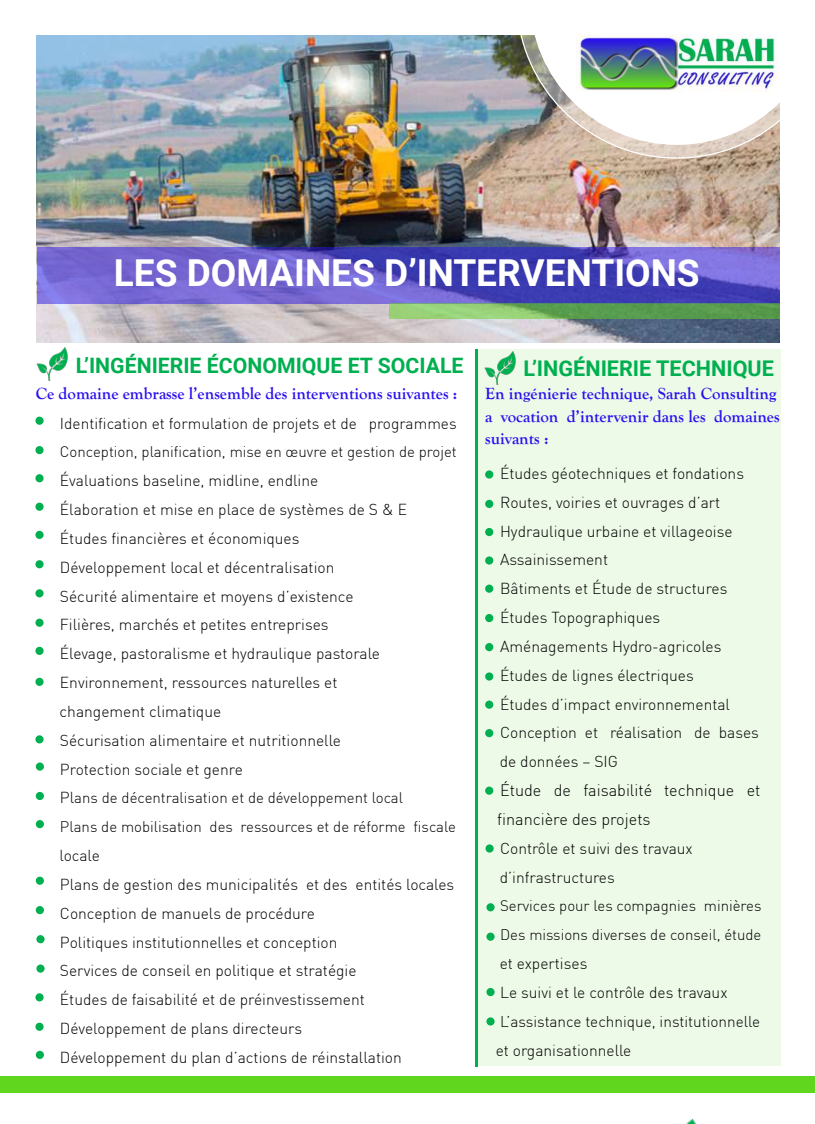
<style>
.page{position:relative;width:815px;height:1124px;background:#fff}
.page>*{position:absolute;margin:0;border:0;box-sizing:border-box;transform-origin:0 0}
.t1{font:700 37.12px "Roboto";color:#fff}
.t2{font:700 21.62px "Roboto";color:#00af50}
.t3{font:700 21.25px "Roboto";color:#00af50}
.t4{font:700 16.88px/22.8px "Goudy Old Style T";color:#2a10ef}
.t5{font:300 16.25px/28.8px "DIN";color:#000}
.t6{font:300 15.62px/28.8px "DIN";color:#000}
.t7{font:300 15.5px "DIN";color:#000}
.t8{font:300 15.38px "DIN";color:#000}
.t9{font:300 15px/28.9px "DIN";color:#000}
.s1{font-size:15.62px}
</style>
<div class="page">
<div style="left:477px;top:349px;width:303px;height:716px;background:#eefae8"></div>
<hr style="left:476px;top:349px;width:2px;height:717px;background:#00af50">
<img style="left:37px;top:35px;width:743px;height:307px">
<svg style="left:37px;top:247px;width:743px;height:56px;background:#5f56c5"></svg>
<div style="left:0;top:1075px;width:815px;height:16px;background:#61d61f"></div>
<svg style="left:516px;top:35px;width:264px;height:124px;background:#baac9c"></svg>
<svg style="left:530px;top:34px;width:250px;height:111px"></svg>
<img style="left:577px;top:34px;width:201px;height:59px">
<svg style="left:35px;top:416px;width:9px;height:9px"></svg>
<div style="left:35px;top:446px;width:9px;height:8px;background:#00af50;border-radius:50%"></div>
<div style="left:35px;top:474px;width:9px;height:8px;background:#00af50;border-radius:50%"></div>
<div style="left:35px;top:502px;width:9px;height:8px;background:#00af50;border-radius:50%"></div>
<svg style="left:35px;top:530px;width:9px;height:9px"></svg>
<div style="left:35px;top:560px;width:9px;height:8px;background:#00af50;border-radius:50%"></div>
<div style="left:35px;top:589px;width:9px;height:8px;background:#00af50;border-radius:50%"></div>
<div style="left:35px;top:618px;width:9px;height:8px;background:#00af50;border-radius:50%"></div>
<svg style="left:35px;top:646px;width:9px;height:9px"></svg>
<div style="left:35px;top:677px;width:9px;height:8px;background:#00af50;border-radius:50%"></div>
<div style="left:35px;top:735px;width:9px;height:8px;background:#00af50;border-radius:50%"></div>
<div style="left:36px;top:762px;width:8px;height:8px;background:#00af50;border-radius:50%"></div>
<div style="left:36px;top:791px;width:8px;height:9px;background:#00af50;border-radius:50%"></div>
<svg style="left:36px;top:819px;width:8px;height:9px"></svg>
<div style="left:485px;top:470px;width:8px;height:8px;background:#00af50;border-radius:50%"></div>
<div style="left:485px;top:499px;width:8px;height:9px;background:#00af50;border-radius:50%"></div>
<div style="left:485px;top:528px;width:8px;height:8px;background:#00af50;border-radius:50%"></div>
<div style="left:485px;top:556px;width:8px;height:8px;background:#00af50;border-radius:50%"></div>
<div style="left:485px;top:584px;width:8px;height:8px;background:#00af50;border-radius:50%"></div>
<div style="left:485px;top:614px;width:8px;height:8px;background:#00af50;border-radius:50%"></div>
<div style="left:485px;top:643px;width:8px;height:8px;background:#00af50;border-radius:50%"></div>
<div style="left:485px;top:672px;width:8px;height:8px;background:#00af50;border-radius:50%"></div>
<div style="left:485px;top:700px;width:8px;height:8px;background:#00af50;border-radius:50%"></div>
<div style="left:485px;top:729px;width:8px;height:8px;background:#00af50;border-radius:50%"></div>
<div style="left:485px;top:786px;width:8px;height:8px;background:#00af50;border-radius:50%"></div>
<div style="left:485px;top:844px;width:9px;height:8px;background:#00af50;border-radius:50%"></div>
<div style="left:486px;top:903px;width:9px;height:8px;background:#00af50;border-radius:50%"></div>
<div style="left:486px;top:932px;width:9px;height:8px;background:#00af50;border-radius:50%"></div>
<svg style="left:486px;top:987px;width:9px;height:8px"></svg>
<div style="left:486px;top:1017px;width:9px;height:8px;background:#00af50;border-radius:50%"></div>
<div style="left:36px;top:876px;width:8px;height:8px;background:#00af50;border-radius:50%"></div>
<svg style="left:36px;top:905px;width:8px;height:9px"></svg>
<svg style="left:36px;top:934px;width:9px;height:9px"></svg>
<div style="left:36px;top:964px;width:9px;height:8px;background:#00af50;border-radius:50%"></div>
<div style="left:35px;top:993px;width:9px;height:8px;background:#00af50;border-radius:50%"></div>
<div style="left:35px;top:1022px;width:9px;height:8px;background:#00af50;border-radius:50%"></div>
<div style="left:36px;top:1050px;width:8px;height:8px;background:#00af50;border-radius:50%"></div>
<img style="left:687px;top:1119px;width:9px;height:4px">
<img style="left:36px;top:347px;width:32px;height:33px">
<img style="left:484px;top:352px;width:32px;height:33px">
<svg style="left:389px;top:303px;width:390px;height:15px;background:#6dad5e"></svg>
<h1 class="t1" style="left:114px;top:247px;width:588px">LES DOMAINES D’INTERVENTIONS</h1>
<h3 class="t3" style="left:76px;top:350px;width:389px">L’INGÉNIERIE ÉCONOMIQUE ET SOCIALE</h3>
<p class="t4" style="left:36px;top:382px;width:423px">Ce domaine embrasse l’ensemble des interventions suivantes :</p>
<p class="t7" style="left:60px;top:413px;width:398px">Identification et formulation de projets et de programmes</p>
<p class="t9" style="left:60px;top:437px;width:398px">Conception, planification, mise en œuvre et gestion de projet</p>
<p class="t6" style="left:60px;top:466px;width:349px">Évaluations baseline, midline, endline<br>Élaboration et mise en place de systèmes de S &amp; E Études financières et économiques Développement local et décentralisation<br>Sécurité alimentaire et moyens d’existence Filières, marchés et petites entreprises<br>Élevage, pastoralisme et hydraulique pastorale Environnement, ressources naturelles et changement climatique<br>Sécurisation alimentaire et nutritionnelle Protection sociale et genre</p>
<p class="t9" style="left:60px;top:783px;width:397px"><span class="s1">Pl</span>ans de décentralisation et de développement local<br>Plans de mobilisation des ressources et de réforme fiscale</p>
<p class="t6" style="left:60px;top:840px;width:396px">locale<br>Plans de gestion des municipalités et des entités locales Conception de manuels de procédure<br>Politiques institutionnelles et conception<br>Services de conseil en politique et stratégie<br>Études de faisabilité et de préinvestissement Développement de plans directeurs<br>Développement du plan d’actions de réinstallation</p>
<h2 class="t2" style="left:523px;top:353px;width:252px">L’INGÉNIERIE TECHNIQUE</h2>
<p class="t4" style="left:485px;top:382px;width:296px">En ingénierie technique, Sarah Consulting a vocation d’intervenir dans les domaines suivants :</p>
<p class="t6" style="left:500px;top:458px;width:261px">Études géotechniques et fondations<br>Routes, voiries et ouvrages d’art<br>Hydraulique urbaine et villageoise<br>Assainissement<br>Bâtiments et Étude de structures<br>Études Topographiques<br>Aménagements Hydro-agricoles<br>Études de lignes électriques<br>Études d’impact environnemental<br>Conception et réalisation de bases de données – SIG</p>
<p class="t5" style="left:497px;top:775px;width:265px">Étude de faisabilité technique et financière des projets</p>
<p class="t6" style="left:500px;top:833px;width:195px">Contrôle et suivi des travaux d’infrastructures</p>
<p class="t9" style="left:500px;top:891px;width:263px">Services pour les compagnies minières<br>Des missions diverses de conseil, étude</p>
<p class="t6" style="left:500px;top:948px;width:229px">et expertises<br>Le suivi et le contrôle des travaux</p>
<p class="t8" style="left:500px;top:1011px;width:262px">L’assistance technique, institutionnelle</p>
<p class="t6" style="left:496px;top:1035px;width:137px">et organisationnelle</p>
</div>
